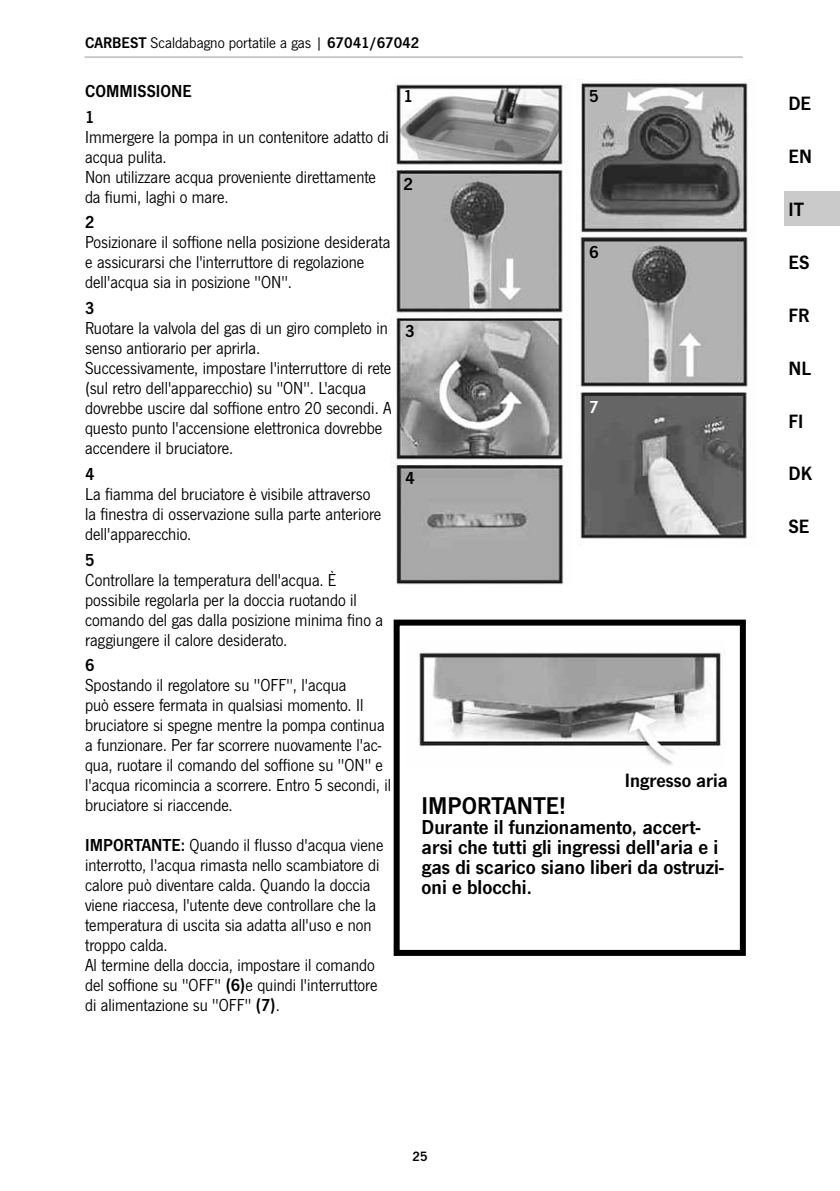
<style>
.page{position:relative;width:840px;height:1191px;background:#fff}
.page>*{position:absolute;margin:0;border:0;box-sizing:border-box;transform-origin:0 0}
.t1{font:25.2px "News Got Dem";color:#000}
.t2{font:21px/20px "News Got Dem";color:#000}
.t3{font:20px "News Got Dem";color:#000}
.t4{font:18px/20px "News Got";color:#000}
.t5{font:18px/25.6px "News Got Dem";color:#000}
.t6{font:18px "News Got Dem";color:#fff}
.t7{font:16px "News Got";color:#000}
.t8{font:14px "News Got Dem";color:#000}
.s1{font-family:"News Got Dem"}
</style>
<div class="page">
<hr style="left:84px;top:56px;width:658px;height:2px;background:#cacaca">
<div style="left:784px;top:192px;width:55px;height:34px;background:#cacaca"></div>
<div style="left:393px;top:619px;width:352px;height:337px;border:6px solid #000"></div>
<img style="left:391px;top:84px;width:177px;height:501px">
<img style="left:576px;top:79px;width:176px;height:466px">
<img style="left:419px;top:652px;width:305px;height:114px">
<p class="t7" style="left:85px;top:33px;width:335px"><span class="s1">CARBEST</span> Scaldabagno portatile a gas | <span class="s1">67041/67042</span></p>
<p class="t5" style="left:85px;top:78px;width:108px">COMMISSIONE<br>1</p>
<p class="t4" style="left:85px;top:127px;width:305px">Immergere la pompa in un contenitore adatto di acqua pulita.<br>Non utilizzare acqua proveniente direttamente da fiumi, laghi o mare.</p>
<p class="t5" style="left:85px;top:210px;width:11px">2</p>
<p class="t4" style="left:85px;top:233px;width:306px">Posizionare il soffione nella posizione desiderata e assicurarsi che l'interruttore di regolazione dell'acqua sia in posizione "ON".</p>
<p class="t5" style="left:85px;top:295px;width:11px">3</p>
<p class="t4" style="left:85px;top:318px;width:308px">Ruotare la valvola del gas di un giro completo in senso antiorario per aprirla.<br>Successivamente, impostare l'interruttore di rete (sul retro dell'apparecchio) su "ON". L'acqua dovrebbe uscire dal soffione entro 20 secondi. A questo punto l'accensione elettronica dovrebbe accendere il bruciatore.</p>
<p class="t5" style="left:85px;top:461px;width:11px">4</p>
<p class="t4" style="left:85px;top:484px;width:298px">La fiamma del bruciatore è visibile attraverso la finestra di osservazione sulla parte anteriore dell'apparecchio.</p>
<p class="t5" style="left:85px;top:547px;width:11px">5</p>
<p class="t4" style="left:85px;top:570px;width:299px">Controllare la temperatura dell'acqua. È possibile regolarla per la doccia ruotando il comando del gas dalla posizione minima fino a raggiungere il calore desiderato.</p>
<p class="t5" style="left:85px;top:652px;width:11px">6</p>
<p class="t4" style="left:85px;top:675px;width:307px">Spostando il regolatore su "OFF", l'acqua<br>può essere fermata in qualsiasi momento. Il bruciatore si spegne mentre la pompa continua a funzionare. Per far scorrere nuovamente l'ac&shy;qua, ruotare il comando del soffione su "ON" e l'acqua ricomincia a scorrere. Entro 5 secondi, il bruciatore si riaccende.</p>
<p class="t4" style="left:85px;top:835px;width:300px"><span class="s1">IMPORTANTE:</span> Quando il flusso d'acqua viene interrotto, l'acqua rimasta nello scambiatore di calore può diventare calda. Quando la doccia viene riaccesa, l'utente deve controllare che la temperatura di uscita sia adatta all'uso e non troppo calda.<br>Al termine della doccia, impostare il comando del soffione su "OFF" <span class="s1">(6)</span>e quindi l'interruttore di alimentazione su "OFF" <span class="s1">(7)</span>.</p>
<p class="t5" style="left:403px;top:84px;width:11px">1</p>
<p class="t5" style="left:588px;top:84px;width:11px">5</p>
<p class="t5" style="left:403px;top:172px;width:11px">2</p>
<p class="t5" style="left:405px;top:318px;width:11px">3</p>
<p class="t5" style="left:405px;top:465px;width:11px">4</p>
<p class="t5" style="left:588px;top:239px;width:11px">6</p>
<p class="t6" style="left:588px;top:396px;width:11px">7</p>
<p class="t3" style="left:624px;top:768px;width:104px">Ingresso aria</p>
<h1 class="t1" style="left:421px;top:791px;width:146px">IMPORTANTE!</h1>
<p class="t2" style="left:421px;top:817px;width:303px">Durante il funzionamento, accert&shy;arsi che tutti gli ingressi dell'aria e i gas di scarico siano liberi da ostruzi&shy;oni e blocchi.</p>
<p class="t8" style="left:412px;top:1147px;width:16px">25</p>
<p class="t3" style="left:788px;top:91px;width:24px">DE</p>
<p class="t3" style="left:788px;top:144px;width:25px">EN</p>
<p class="t3" style="left:788px;top:197px;width:17px">IT</p>
<p class="t3" style="left:788px;top:250px;width:22px">ES</p>
<p class="t3" style="left:788px;top:303px;width:23px">FR</p>
<p class="t3" style="left:788px;top:356px;width:24px">NL</p>
<p class="t3" style="left:788px;top:409px;width:17px">FI</p>
<p class="t3" style="left:788px;top:462px;width:25px">DK</p>
<p class="t3" style="left:788px;top:515px;width:22px">SE</p>
</div>
